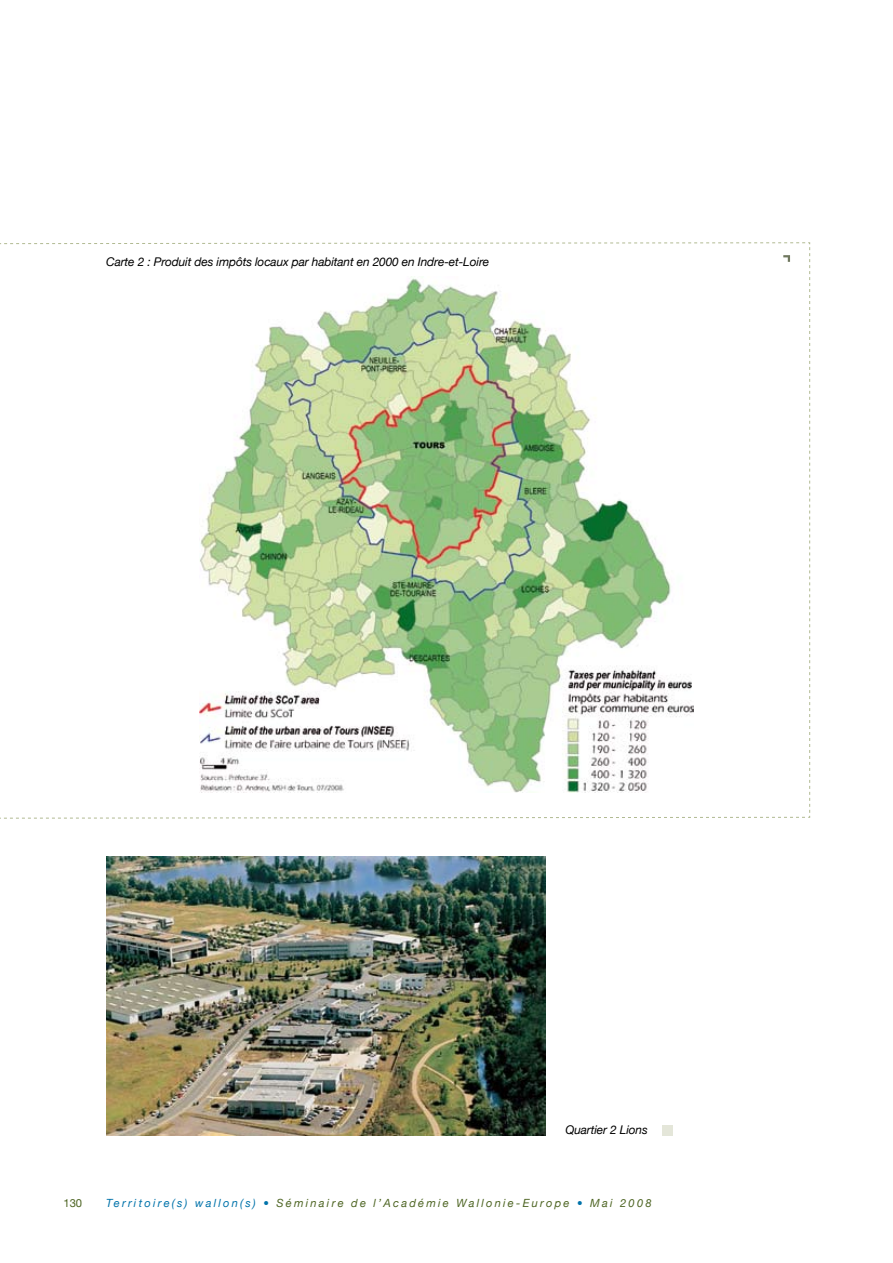
<style>
.page{position:relative;width:893px;height:1263px;background:#fff}
.page>*{position:absolute;margin:0;border:0;box-sizing:border-box;transform-origin:0 0}
.t1{font:italic 12px "Helvetica Neue LT";letter-spacing:-.01em;color:#000}
.t2{font:italic 11.25px "Helvetica Neue LT";letter-spacing:.2em;color:#4d6422}
.t3{font:11.25px "Helvetica Neue LT";color:#4d6422}
.s1{color:#0073aa}
</style>
<div class="page">
<img style="left:106px;top:856px;width:440px;height:279px">
<svg style="left:0;top:242px;width:810px;height:577px"></svg>
<div style="left:662px;top:1125px;width:11px;height:10px;background:#e4e6d9"></div>
<p class="t1" style="left:106px;top:254px;width:384px">Carte 2 : Produit des impôts locaux par habitant en 2000 en Indre-et-Loire</p>
<p class="t1" style="left:566px;top:1122px;width:84px">Quartier 2 Lions</p>
<p class="t3" style="left:63px;top:1196px;width:20px">130</p>
<p class="t2" style="left:106px;top:1196px;width:547px"><span class="s1">Territoire(s) wallon(s) •</span> Séminaire de l’Académie Wallonie-Europe <span class="s1">•</span> Mai 2008</p>
</div>
